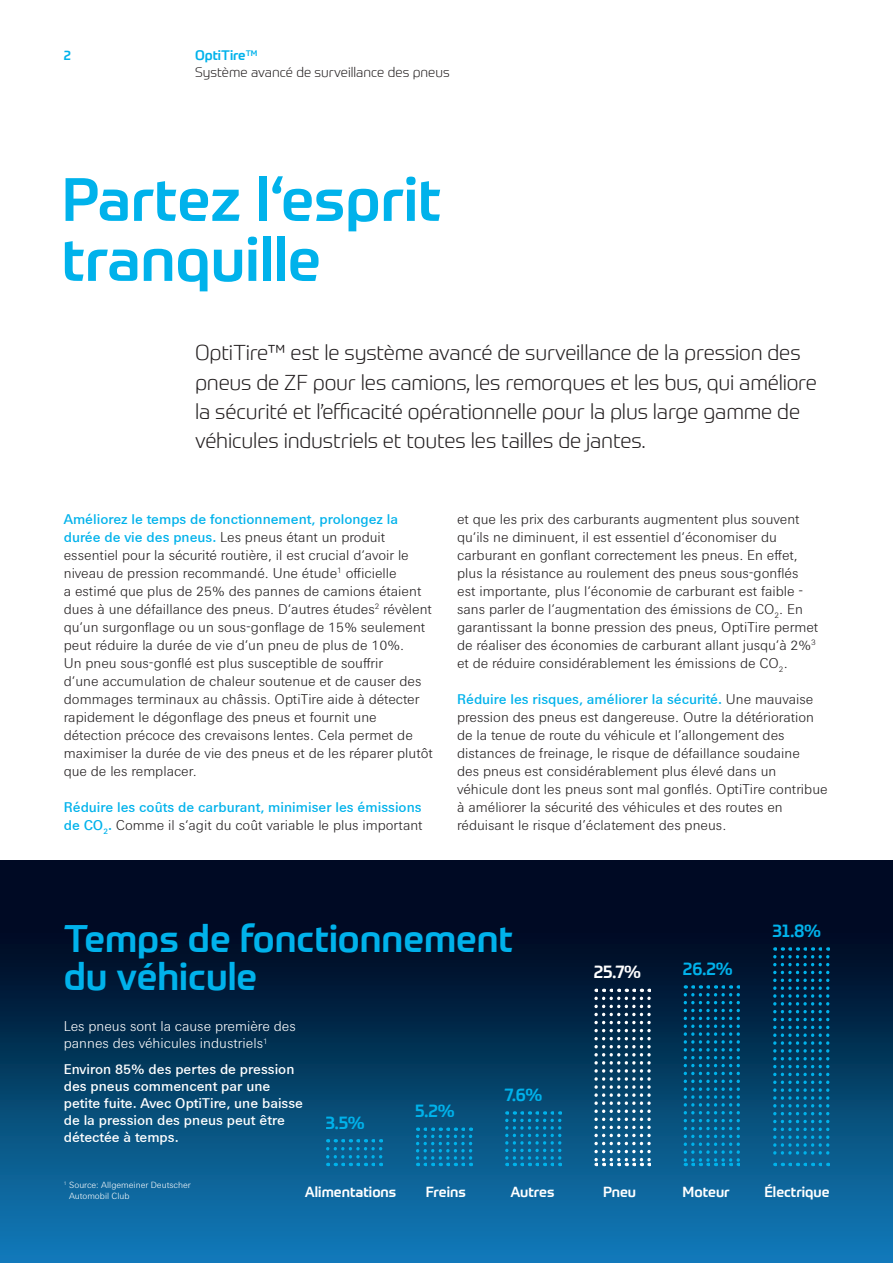
<style>
.page{position:relative;width:893px;height:1263px;background:#fff}
.page>*{position:absolute;margin:0;border:0;box-sizing:border-box;transform-origin:0 0}
.t1{font:500 60px/60px "ZF Prometo";color:#00b2eb}
.t2{font:500 37.5px/37.5px "ZF Prometo";color:#00b2eb}
.t3{font:300 21px/29.2px "ZF Prometo";letter-spacing:-.01em;color:#231f20}
.t4{font:500 18px "ZF Prometo";color:#00b2eb}
.t5{font:500 18px "ZF Prometo";color:#fff}
.t6{font:300 14.25px/18px "ZF Sans";color:#231f20}
.t7{font:500 14.25px/17.1px "ZF Sans";color:#fff}
.t8{font:500 14.25px/18px "ZF Sans";color:#00b2eb}
.t9{font:500 14.25px "ZF Prometo";color:#fff}
.t10{font:300 14.25px/17.1px "ZF Sans";color:#fff}
.t11{font:300 13.5px/16.2px "ZF Prometo";color:#231f20}
.t12{font:500 13.5px "ZF Prometo";color:#00b2eb}
.t13{font:300 9px/10.8px "ZF Sans";color:#fff}
.s1{font-weight:500;color:#00b2eb}
.s2{font-weight:300;color:#231f20}
</style>
<div class="page">
<svg style="left:0;top:860px;width:893px;height:403px;background:#053960"></svg>
<svg style="left:594px;top:998px;width:57px;height:168px;background:#2d5e7f"></svg>
<svg style="left:773px;top:957px;width:56px;height:209px;background:#034b73"></svg>
<svg style="left:684px;top:995px;width:56px;height:171px;background:#03527b"></svg>
<svg style="left:416px;top:1127px;width:56px;height:39px;background:#086c9d"></svg>
<svg style="left:326px;top:1149px;width:56px;height:17px"></svg>
<svg style="left:505px;top:1111px;width:56px;height:55px;background:#076898"></svg>
<p class="t12" style="left:64px;top:47px;width:9px">2</p>
<p class="t11" style="left:195px;top:47px;width:256px"><span class="s1">OptiTire</span><sup>TM<br></sup>Système avancé de surveillance des pneus</p>
<h1 class="t1" style="left:62px;top:169px;width:381px">Partez l‘esprit tranquille</h1>
<p class="t3" style="left:195px;top:338px;width:623px">OptiTire™ est le système avancé de surveillance de la pression des pneus de ZF pour les camions, les remorques et les bus, qui améliore la sécurité et l’efficacité opérationnelle pour la plus large gamme de véhicules industriels et toutes les tailles de jantes.</p>
<p class="t6" style="left:64px;top:510px;width:371px"><span class="s1">Améliorez le temps de fonctionnement, prolongez la durée de vie des pneus.</span> Les pneus étant un produit essentiel pour la sécurité routière, il est crucial d‘avoir le niveau de pression recommandé. Une étude<sup>1</sup> officielle<br>a estimé que plus de 25% des pannes de camions étaient dues à une défaillance des pneus. D‘autres études<sup>2</sup> révèlent qu‘un surgonflage ou un sous-gonflage de 15% seulement peut réduire la durée de vie d‘un pneu de plus de 10%.<br>Un pneu sous-gonflé est plus susceptible de souffrir<br>d‘une accumulation de chaleur soutenue et de causer des dommages terminaux au châssis. OptiTire aide à détecter rapidement le dégonflage des pneus et fournit une détection précoce des crevaisons lentes. Cela permet de maximiser la durée de vie des pneus et de les réparer plutôt que de les remplacer.</p>
<p class="t8" style="left:64px;top:798px;width:360px">Réduire les coûts de carburant, minimiser les émissions de CO<sub>2</sub>. <span class="s2">Comme il s‘agit du coût variable le plus important</span></p>
<p class="t6" style="left:457px;top:510px;width:363px">et que les prix des carburants augmentent plus souvent qu‘ils ne diminuent, il est essentiel d‘économiser du carburant en gonflant correctement les pneus. En effet, plus la résistance au roulement des pneus sous-gonflés est importante, plus l‘économie de carburant est faible - sans parler de l‘augmentation des émissions de CO<sub>2</sub>. En garantissant la bonne pression des pneus, OptiTire permet de réaliser des économies de carburant allant jusqu‘à 2%<sup>3 </sup>et de réduire considérablement les émissions de CO<sub>2</sub>.</p>
<p class="t6" style="left:457px;top:690px;width:372px"><span class="s1">Réduire les risques, améliorer la sécurité.</span> Une mauvaise pression des pneus est dangereuse. Outre la détérioration de la tenue de route du véhicule et l’allongement des distances de freinage, le risque de défaillance soudaine<br>des pneus est considérablement plus élevé dans un véhicule dont les pneus sont mal gonflés. OptiTire contribue à améliorer la sécurité des véhicules et des routes en réduisant le risque d’éclatement des pneus.</p>
<h2 class="t2" style="left:64px;top:920px;width:451px">Temps de fonctionnement du véhicule</h2>
<p class="t10" style="left:64px;top:1018px;width:233px">Les pneus sont la cause première des pannes des véhicules industriels<sup>1</sup></p>
<p class="t7" style="left:64px;top:1061px;width:241px">Environ 85% des pertes de pression des pneus commencent par une petite fuite. Avec OptiTire, une baisse de la pression des pneus peut être détectée à temps.</p>
<p class="t4" style="left:325px;top:1111px;width:41px">3.5%</p>
<p class="t4" style="left:415px;top:1100px;width:41px">5.2%</p>
<p class="t4" style="left:504px;top:1083px;width:39px">7.6%</p>
<p class="t5" style="left:594px;top:961px;width:49px">25.7%</p>
<p class="t4" style="left:683px;top:957px;width:51px">26.2%</p>
<p class="t4" style="left:772px;top:919px;width:50px">31.8%</p>
<p class="t13" style="left:69px;top:1180px;width:123px;text-indent:-5px"><sup>1</sup> Source: Allgemeiner Deutscher<br>Automobil Club</p>
<p class="t9" style="left:305px;top:1183px;width:93px">Alimentations</p>
<p class="t9" style="left:426px;top:1183px;width:41px">Freins</p>
<p class="t9" style="left:510px;top:1183px;width:46px">Autres</p>
<p class="t9" style="left:603px;top:1183px;width:35px">Pneu</p>
<p class="t9" style="left:682px;top:1183px;width:49px">Moteur</p>
<p class="t9" style="left:764px;top:1183px;width:67px">Électrique</p>
<p class="t9" style="left:326px;top:1183px;width:57px">Supplies</p>
<p class="t9" style="left:415px;top:1183px;width:47px">Brakes</p>
<p class="t9" style="left:505px;top:1183px;width:46px">Others</p>
<p class="t9" style="left:773px;top:1183px;width:49px">Electric</p>
<p class="t9" style="left:594px;top:1183px;width:27px">Tire</p>
<p class="t9" style="left:684px;top:1183px;width:46px">Engine</p>
</div>
